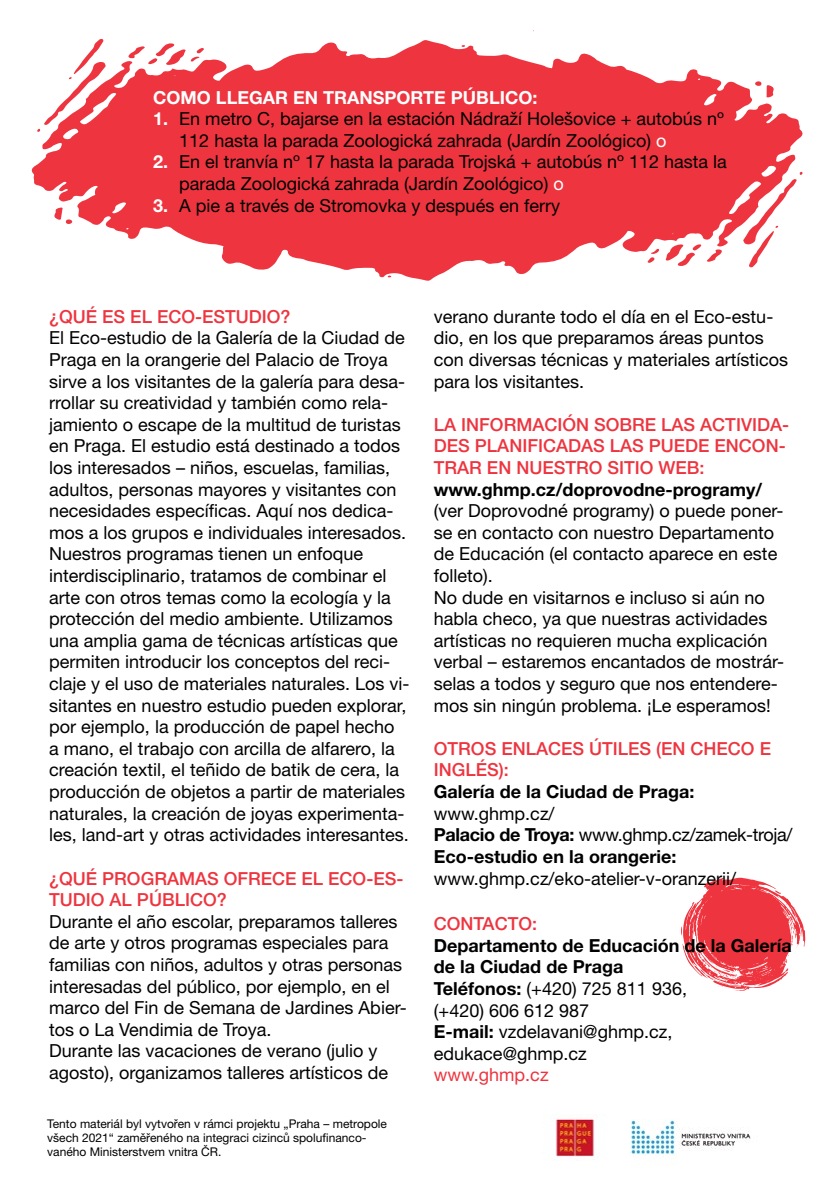
<style>
.page{position:relative;width:840px;height:1191px;background:#fff}
.page>*{position:absolute;margin:0;border:0;box-sizing:border-box;transform-origin:0 0}
.helv{font:18px/21.6px "Helvetica Neue LT Pro";color:#000}
.cer{font:500 18px/21.6px "Helvetica Neue LT Pro";color:#ee343f}
.helv-2{font:700 18px/21.6px "Helvetica Neue LT Pro";color:#000}
.helv-3{font:18px "Helvetica Neue LT Pro";letter-spacing:-.02em;color:#000}
.helv-4{font:700 18px "Helvetica Neue LT Pro";color:#fff}
.helv-5{font:18px "Helvetica Neue LT Pro";color:#ee343f}
.helv-6{font:12px/14.4px "Helvetica Neue LT Pro";color:#000}
.s1{font-weight:700;color:#fff}
.s2{color:#fff}
.s3{font-weight:700}
.s4{font-weight:400}
</style>
<div class="page">
<svg style="left:681px;top:877px;width:123px;height:114px"></svg>
<svg style="left:31px;top:40px;width:772px;height:241px;fill:#ee343f"></svg>
<svg style="left:665px;top:244px;width:56px;height:22px"></svg>
<svg style="left:754px;top:81px;width:19px;height:17px"></svg>
<svg style="left:647px;top:249px;width:12px;height:14px"></svg>
<svg style="left:742px;top:172px;width:60px;height:95px"></svg>
<svg style="left:54px;top:207px;width:18px;height:17px"></svg>
<svg style="left:128px;top:43px;width:76px;height:22px"></svg>
<svg style="left:37px;top:39px;width:69px;height:93px"></svg>
<img style="left:555px;top:1114px;width:40px;height:44px">
<img style="left:630px;top:1120px;width:121px;height:39px">
<p class="helv-4" style="left:153px;top:86px;width:385px">COMO LLEGAR EN TRANSPORTE PÚBLICO:</p>
<p class="helv" style="left:179px;top:108px;width:546px;text-indent:-26px"><span class="s1">1.</span> En metro C, bajarse en la estación Nádraží Holešovice + autobús nº<br>112 hasta la parada Zoologická zahrada (Jardín Zoológico) <span class="s2">o</span></p>
<p class="helv" style="left:179px;top:151px;width:549px;text-indent:-26px"><span class="s1">2.</span> En el tranvía nº 17 hasta la parada Trojská + autobús nº 112 hasta la parada Zoologická zahrada (Jardín Zoológico) <span class="s2">o</span></p>
<p class="helv" style="left:153px;top:194px;width:408px"><span class="s1">3.</span> A pie a través de Stromovka y después en ferry</p>
<p class="cer" style="left:49px;top:305px;width:243px">¿QUÉ ES EL ECO-ESTUDIO?</p>
<p class="helv" style="left:49px;top:327px;width:358px">El Eco-estudio de la Galería de la Ciudad de Praga en la orangerie del Palacio de Troya sirve a los visitantes de la galería para desa&shy;rrollar su creatividad y también como rela&shy;jamiento o escape de la multitud de turistas en Praga. El estudio está destinado a todos los interesados – niños, escuelas, familias, adultos, personas mayores y visitantes con necesidades específicas. Aquí nos dedica&shy;mos a los grupos e individuales interesados.</p>
<p class="helv" style="left:49px;top:543px;width:362px">Nuestros programas tienen un enfoque interdisciplinario, tratamos de combinar el arte con otros temas como la ecología y la protección del medio ambiente. Utilizamos una amplia gama de técnicas artísticas que permiten introducir los conceptos del reci&shy;claje y el uso de materiales naturales. Los vi&shy;sitantes en nuestro estudio pueden explorar, por ejemplo, la producción de papel hecho<br>a mano, el trabajo con arcilla de alfarero, la creación textil, el teñido de batik de cera, la producción de objetos a partir de materiales naturales, la creación de joyas experimenta&shy;les, land-art y otras actividades interesantes.</p>
<p class="cer" style="left:49px;top:867px;width:355px">¿QUÉ PROGRAMAS OFRECE EL ECO-ES-<br>TUDIO AL PÚBLICO?</p>
<p class="helv" style="left:49px;top:910px;width:359px">Durante el año escolar, preparamos talleres de arte y otros programas especiales para familias con niños, adultos y otras personas interesadas del público, por ejemplo, en el marco del Fin de Semana de Jardines Abier&shy;tos o La Vendimia de Troya.</p>
<p class="helv" style="left:49px;top:1039px;width:340px">Durante las vacaciones de verano (julio y agosto), organizamos talleres artísticos de</p>
<p class="helv-6" style="left:47px;top:1115px;width:341px">Tento materiál byl vytvořen v rámci projektu „Praha – metropole všech 2021“ zaměřeného na integraci cizinců spolufinanco&shy;vaného Ministerstvem vnitra ČR.</p>
<p class="helv" style="left:433px;top:305px;width:356px">verano durante todo el día en el Eco-estu&shy;dio, en los que preparamos áreas puntos con diversas técnicas y materiales artísticos para los visitantes.</p>
<p class="cer" style="left:433px;top:413px;width:356px">LA INFORMACIÓN SOBRE LAS ACTIVIDA-<br>DES PLANIFICADAS LAS PUEDE ENCON-<br>TRAR EN NUESTRO SITIO WEB:</p>
<p class="helv" style="left:433px;top:478px;width:351px"><span class="s3">www.ghmp.cz/doprovodne-programy/ </span>(ver Doprovodné programy) o puede poner&shy;se en contacto con nuestro Departamento de Educación (el contacto aparece en este folleto).</p>
<p class="helv" style="left:433px;top:586px;width:351px">No dude en visitarnos e incluso si aún no habla checo, ya que nuestras actividades artísticas no requieren mucha explicación verbal – estaremos encantados de mostrár&shy;selas a todos y seguro que nos entendere&shy;mos sin ningún problema. ¡Le esperamos!</p>
<p class="cer" style="left:433px;top:737px;width:338px">OTROS ENLACES ÚTILES (EN CHECO E<br>INGLÉS):</p>
<p class="helv-2" style="left:433px;top:780px;width:262px">Galería de la Ciudad de Praga: <span class="s4">www.ghmp.cz/</span></p>
<p class="helv-3" style="left:433px;top:823px;width:360px"><span class="s3">Palacio de Troya:</span> www.ghmp.cz/zamek-troja/</p>
<p class="helv" style="left:433px;top:845px;width:303px"><span class="s3">Eco-estudio en la orangerie: </span>www.ghmp.cz/eko-atelier-v-oranzerii/</p>
<p class="cer" style="left:433px;top:912px;width:105px">CONTACTO:</p>
<p class="helv-2" style="left:433px;top:934px;width:359px">Departamento de Educación de la Galería de la Ciudad de Praga</p>
<p class="helv" style="left:433px;top:977px;width:254px"><span class="s3">Teléfonos:</span> (+420) 725 811 936, (+420) 606 612 987</p>
<p class="helv" style="left:433px;top:1020px;width:240px"><span class="s3">E-mail:</span> vzdelavani@ghmp.cz, edukace@ghmp.cz</p>
<p class="helv-5" style="left:433px;top:1063px;width:116px">www.ghmp.cz</p>
</div>
